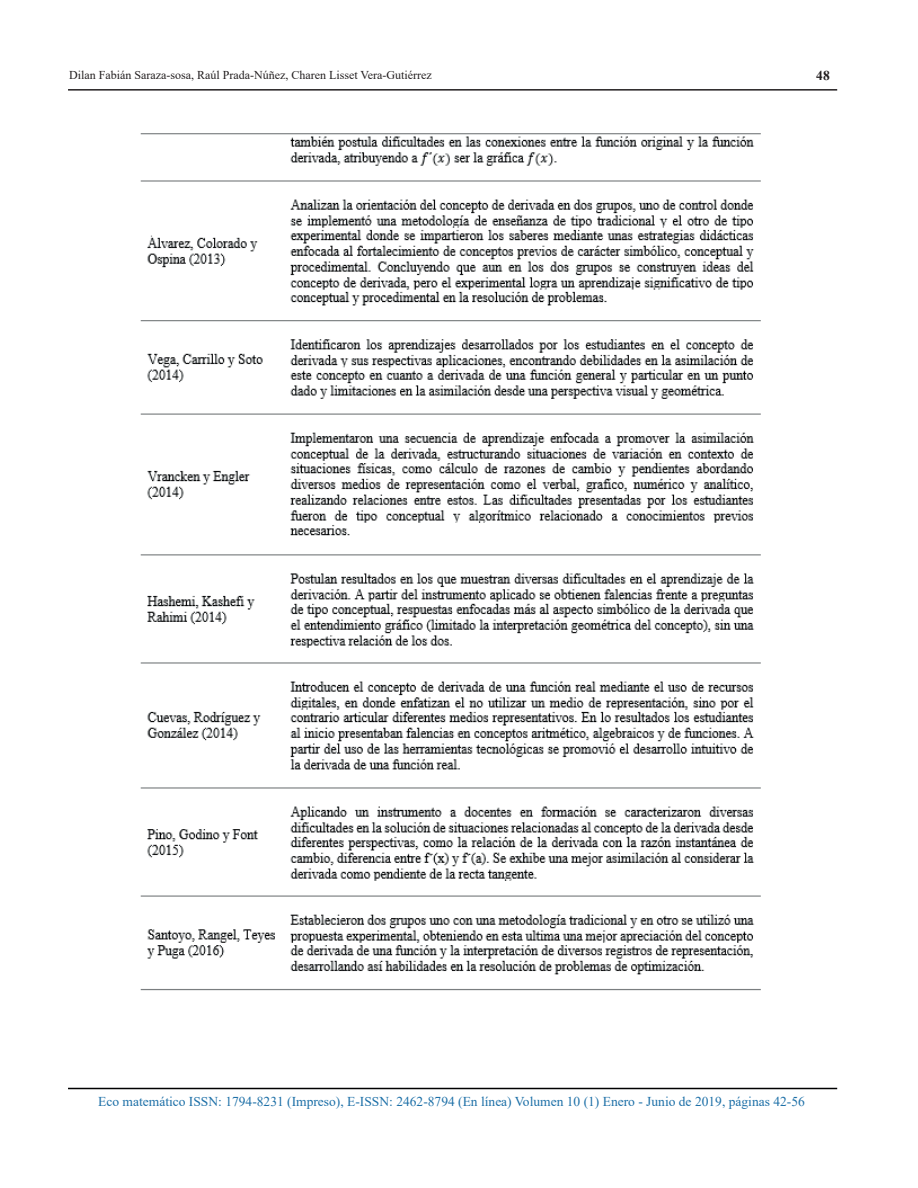
<style>
.page{position:relative;width:918px;height:1188px;background:#fff}
.page>*{position:absolute;margin:0;border:0;box-sizing:border-box;transform-origin:0 0}
.t1{font:13.5px "Times New Roman";color:#1c6fa7}
.t2{font:700 13.5px "Times New Roman";color:#231f20}
.t3{font:12px "Times New Roman";color:#231f20}
</style>
<div class="page">
<hr style="left:68px;top:1088px;width:769px;height:1px;background:#000001">
<hr style="left:68px;top:89px;width:769px;height:2px;background:#231f20">
<img style="left:140px;top:133px;width:621px;height:858px">
<p class="t3" style="left:69px;top:66px;width:364px">Dilan Fabián Saraza-sosa, Raúl Prada-Núñez, Charen Lisset Vera-Gutiérrez</p>
<p class="t2" style="left:816px;top:66px;width:15px">48</p>
<p class="t1" style="left:98px;top:1092px;width:708px">Eco matemático ISSN: 1794-8231 (Impreso), E-ISSN: 2462-8794 (En línea) Volumen 10 (1) Enero - Junio de 2019, páginas 42-56</p>
</div>
